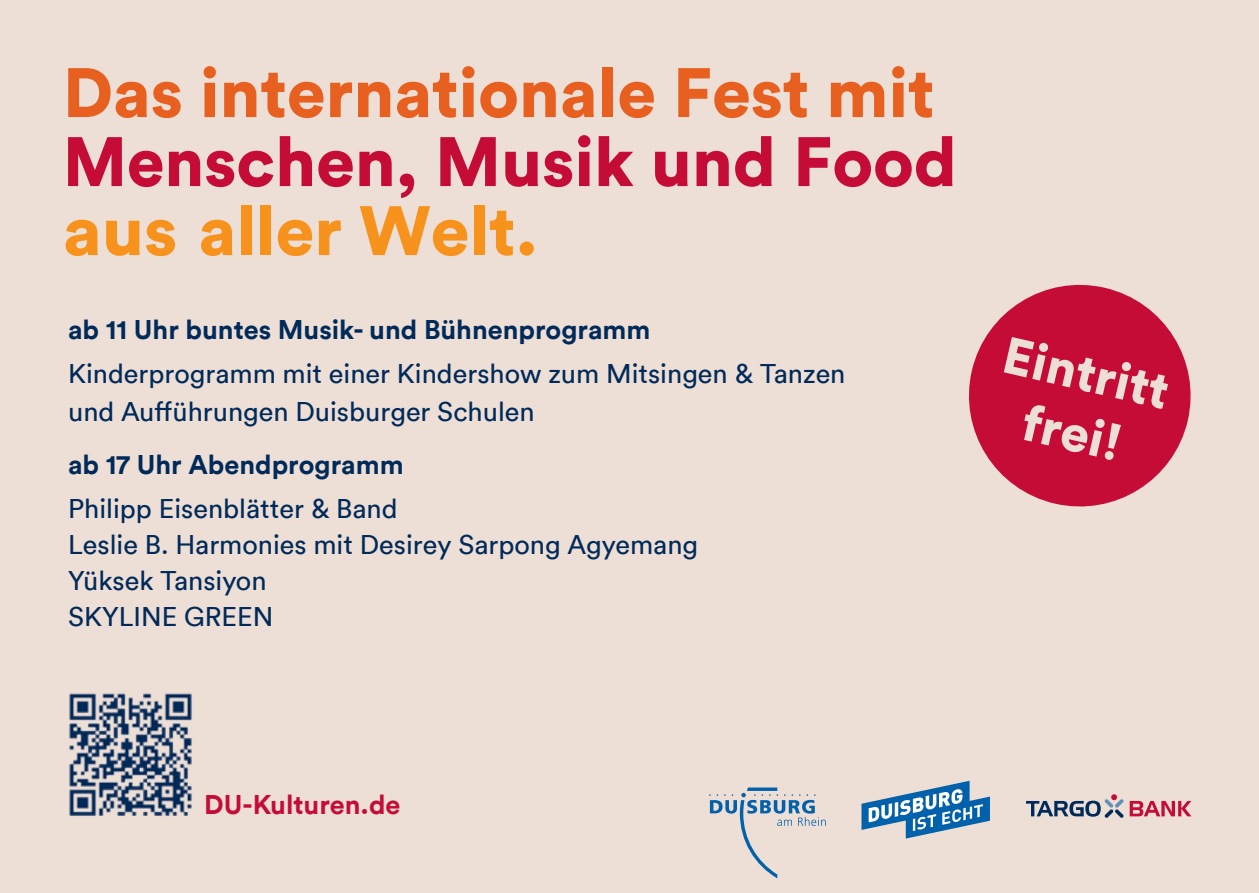
<style>
.page{position:relative;width:1259px;height:893px;background:#edded6}
.page>*{position:absolute;margin:0;border:0;box-sizing:border-box;transform-origin:0 0}
.t1{font:900 69px "Circular Pro TT";color:#e7601f}
.t2{font:900 69px "Circular Pro TT";color:#c40c37}
.t3{font:900 69px "Circular Pro TT";color:#f7931d}
.t4{font:900 51px/61.2px "Circular Pro TT";color:#edded6;text-align:center}
.t5{font:27px/36px "Circular Pro TT";color:#002a59}
.t6{font:700 27px "Circular Pro TT";color:#002a59}
.t7{font:700 27px "Circular Pro TT";color:#c40c37}
</style>
<div class="page">
<svg style="left:969px;top:284px;width:222px;height:223px;fill:#c40c37"></svg>
<img style="left:69px;top:693px;width:123px;height:123px">
<svg style="left:1129px;top:801px;width:62px;height:15px"></svg>
<svg style="left:1026px;top:794px;width:97px;height:24px"></svg>
<svg style="left:861px;top:781px;width:129px;height:58px"></svg>
<svg style="left:709px;top:787px;width:117px;height:91px"></svg>
<h1 class="t1" style="left:63px;top:45px;width:873px">Das internationale Fest mit</h1>
<h1 class="t2" style="left:63px;top:114px;width:895px">Menschen, Musik und Food</h1>
<h1 class="t3" style="left:63px;top:183px;width:476px">aus aller Welt.</h1>
<p class="t6" style="left:68px;top:311px;width:584px">ab 11 Uhr buntes Musik- und Bühnenprogramm</p>
<p class="t5" style="left:68px;top:354px;width:779px;line-height:37.5px">Kinderprogramm mit einer Kindershow zum Mitsingen &amp; Tanzen und Aufführungen Duisburger Schulen</p>
<p class="t6" style="left:68px;top:446px;width:337px">ab 17 Uhr Abendprogramm</p>
<p class="t5" style="left:68px;top:489px;width:631px">Philipp Eisenblätter &amp; Band<br>Leslie B. Harmonies mit Desirey Sarpong Agyemang<br>Yüksek Tansiyon<br>SKYLINE GREEN</p>
<h2 class="t4" style="left:1011px;top:322px;width:170px;rotate:13deg">Eintritt frei!</h2>
<p class="t7" style="left:204px;top:786px;width:198px">DU-Kulturen.de</p>
</div>
